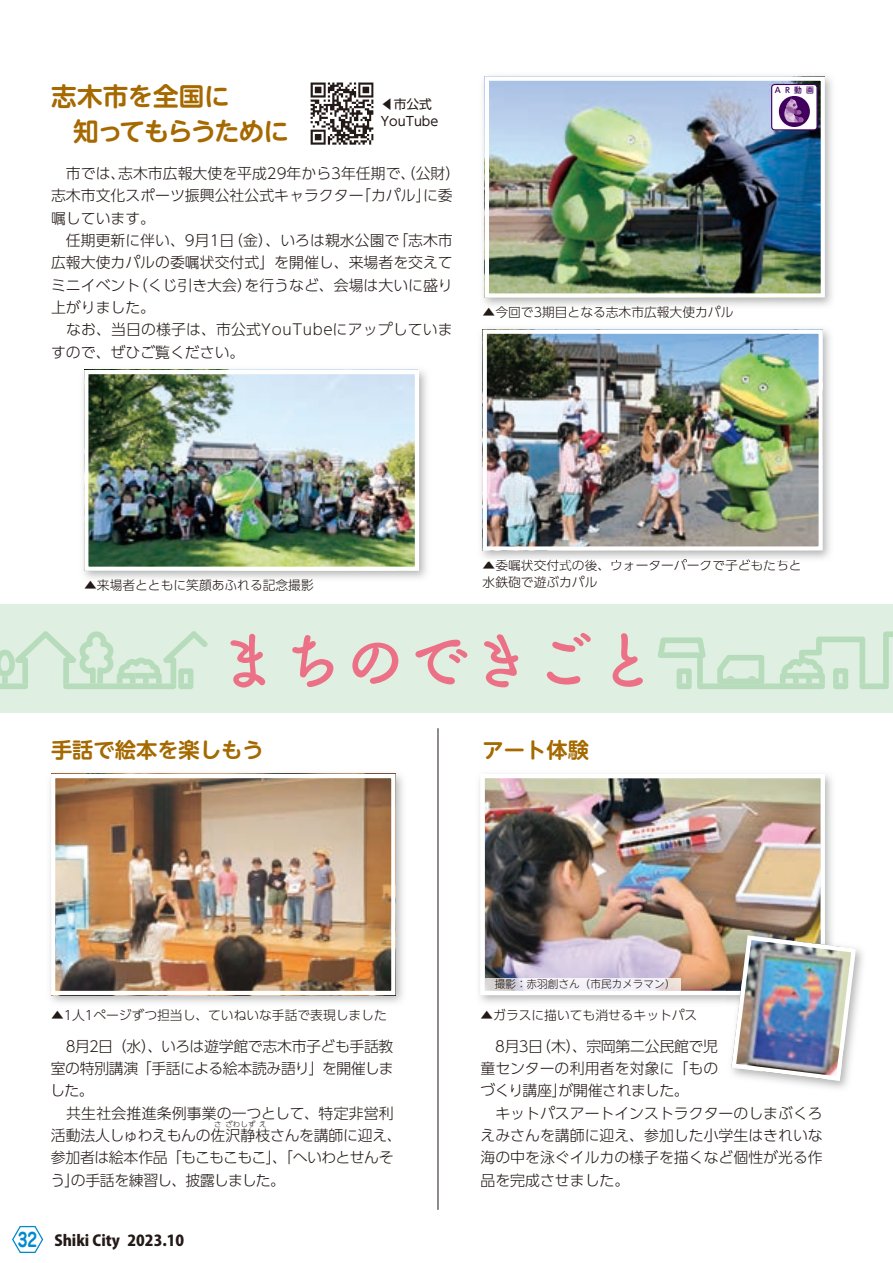
<style>
.page{position:relative;width:893px;height:1263px;background:#fff}
.page>*{position:absolute;margin:0;border:0;box-sizing:border-box;transform-origin:0 0}
.t1{font:700 62.85px "Tsuku B Rd Gothic";color:#ec7186}
.t2{font:700 25.5px/35.1px "UD Shin M Go Pr 6 N De";letter-spacing:-.035em;color:#a56900}
.t3{font:700 21.3px "UD Shin M Go Pr 6 N De";color:#a56900}
.t4{font:800 15px "Koz Go Pro";color:#231916}
.t5{font:300 14.85px/22.4px "UD Shin Go Pr 6 N";color:#231916}
.t6{font:300 14.85px/22.4px "UD Shin Go Pr 6 N";letter-spacing:-.02em;color:#231916}
.t7{font:300 14.85px/22.4px "UD Shin Go Pr 6 N";letter-spacing:-.035em;color:#231916}
.t8{font:300 12.75px/17px "UD Shin Go Pr 6 N";color:#231916}
.t9{font:12.75px/17px "UD Shin Go NT Pr 6";color:#231916}
.t10{font:300 10.65px "UD Shin M Go Pr 6 N";color:#231916}
.t11{font:500 7.8px "UD Shin M Go Pro";color:#41005d}
.t12{font:300 7.5px "UD Shin Go Pr 6 N";color:#231916}
.s1{font-family:"Jun 501 Pro";font-weight:700;font-size:19.2px;color:#008acd}
</style>
<div class="page">
<div style="left:0;top:604px;width:893px;height:108px;background:#dfefe1"></div>
<svg style="left:0;top:631px;width:208px;height:58px"></svg>
<svg style="left:658px;top:631px;width:235px;height:58px"></svg>
<img style="left:50px;top:773px;width:353px;height:230px">
<img style="left:56px;top:779px;width:334px;height:211px">
<div style="left:51px;top:774px;width:344px;height:221px;border:4px solid #fff"></div>
<img style="left:479px;top:774px;width:353px;height:42px">
<img style="left:480px;top:774px;width:345px;height:217px">
<img style="left:83px;top:369px;width:344px;height:210px">
<img style="left:89px;top:375px;width:325px;height:191px">
<div style="left:84px;top:370px;width:335px;height:201px;border:4px solid #fff"></div>
<img style="left:483px;top:76px;width:349px;height:230px">
<img style="left:490px;top:82px;width:330px;height:211px">
<div style="left:485px;top:77px;width:340px;height:221px;border:4px solid #fff"></div>
<hr style="left:438px;top:728px;width:1px;height:482px;background:#231916">
<svg style="left:480px;top:978px;width:200px;height:15px"></svg>
<div style="left:772px;top:84px;width:45px;height:46px;background:#fff;border-radius:3px"></div>
<div style="left:771px;top:84px;width:47px;height:46px;border:1px solid #41005d;border-radius:3px"></div>
<div style="left:779px;top:96px;width:31px;height:31px;background:#41005d;border-radius:50%"></div>
<svg style="left:784px;top:99px;width:19px;height:23px"></svg>
<img style="left:481px;top:329px;width:349px;height:230px">
<img style="left:488px;top:559px;width:307px;height:3px">
<img style="left:488px;top:335px;width:330px;height:211px">
<div style="left:483px;top:330px;width:340px;height:221px;border:4px solid #fff"></div>
<img style="left:310px;top:82px;width:64px;height:63px">
<img style="left:795px;top:949px;width:68px;height:140px">
<img style="left:726px;top:930px;width:99px;height:61px">
<img style="left:729px;top:933px;width:129px;height:150px">
<svg style="left:12px;top:1225px;width:32px;height:28px"></svg>
<h2 class="t2" style="left:73px;top:77px;width:217px;text-indent:-22px">志木市を全国に<br>知ってもらうために</h2>
<p class="t11" style="left:775px;top:84px;width:41px">AR動画</p>
<p class="t9" style="left:381px;top:95px;width:59px">◀市公式<br>YouTube</p>
<p class="t5" style="left:51px;top:162px;width:411px">　市では、志木市広報大使を平成29年から3年任期で、（公財）志木市文化スポーツ振興公社公式キャラクター「カパル」に委嘱しています。<br>　任期更新に伴い、9月1日（金）、いろは親水公園で「志木市広報大使カパルの委嘱状交付式」を開催し、来場者を交えてミニイベント（くじ引き大会）を行うなど、会場は大いに盛り上がりました。<br>　なお、当日の様子は、市公式YouTubeにアップしていますので、ぜひご覧ください。</p>
<p class="t8" style="left:483px;top:304px;width:252px">▲今回で3期目となる志木市広報大使カパル</p>
<p class="t8" style="left:84px;top:576px;width:231px">▲来場者とともに笑顔あふれる記念撮影</p>
<p class="t8" style="left:483px;top:557px;width:320px">▲委嘱状交付式の後、ウォーターパークで子どもたちと水鉄砲で遊ぶカパル</p>
<h1 class="t1" style="left:218px;top:611px;width:441px">まちのできごと</h1>
<h3 class="t3" style="left:51px;top:731px;width:214px">手話で絵本を楽しもう</h3>
<h3 class="t3" style="left:483px;top:731px;width:108px">アート体験</h3>
<p class="t10" style="left:495px;top:976px;width:182px">撮影：赤羽創さん（市民カメラマン）</p>
<p class="t8" style="left:51px;top:1006px;width:337px">▲1人1ページずつ担当し、ていねいな手話で表現しました</p>
<p class="t8" style="left:480px;top:1006px;width:218px">▲ガラスに描いても消せるキットパス</p>
<p class="t6" style="left:50px;top:1034px;width:353px">　8月2日（水）、いろは遊学館で志木市子ども手話教室の特別講演「手話による絵本読み語り」を開催しました。<br>　共生社会推進条例事業の一つとして、特定非営利活動法人しゅわえもんの佐沢静枝さんを講師に迎え、</p>
<p class="t5" style="left:480px;top:1034px;width:344px">　8月3日（木）、宗岡第二公民館で児<br>童センターの利用者を対象に「もの<br>づくり講座」が開催されました。<br>　キットパスアートインストラクターのしまぶくろえみさんを講師に迎え、参加した小学生はきれいな海の中を泳ぐイルカの様子を描くなど個性が光る作品を完成させました。</p>
<p class="t12" style="left:214px;top:1118px;width:9px">さ</p>
<p class="t12" style="left:225px;top:1118px;width:31px">ざわしず</p>
<p class="t12" style="left:259px;top:1118px;width:9px">え</p>
<p class="t7" style="left:50px;top:1146px;width:345px">参加者は絵本作品「もこもこもこ」、「へいわとせんそう」の手話を練習し、披露しました。</p>
<p class="t4" style="left:18px;top:1231px;width:168px"><span class="s1">32</span> Shiki City 2023.10</p>
</div>
